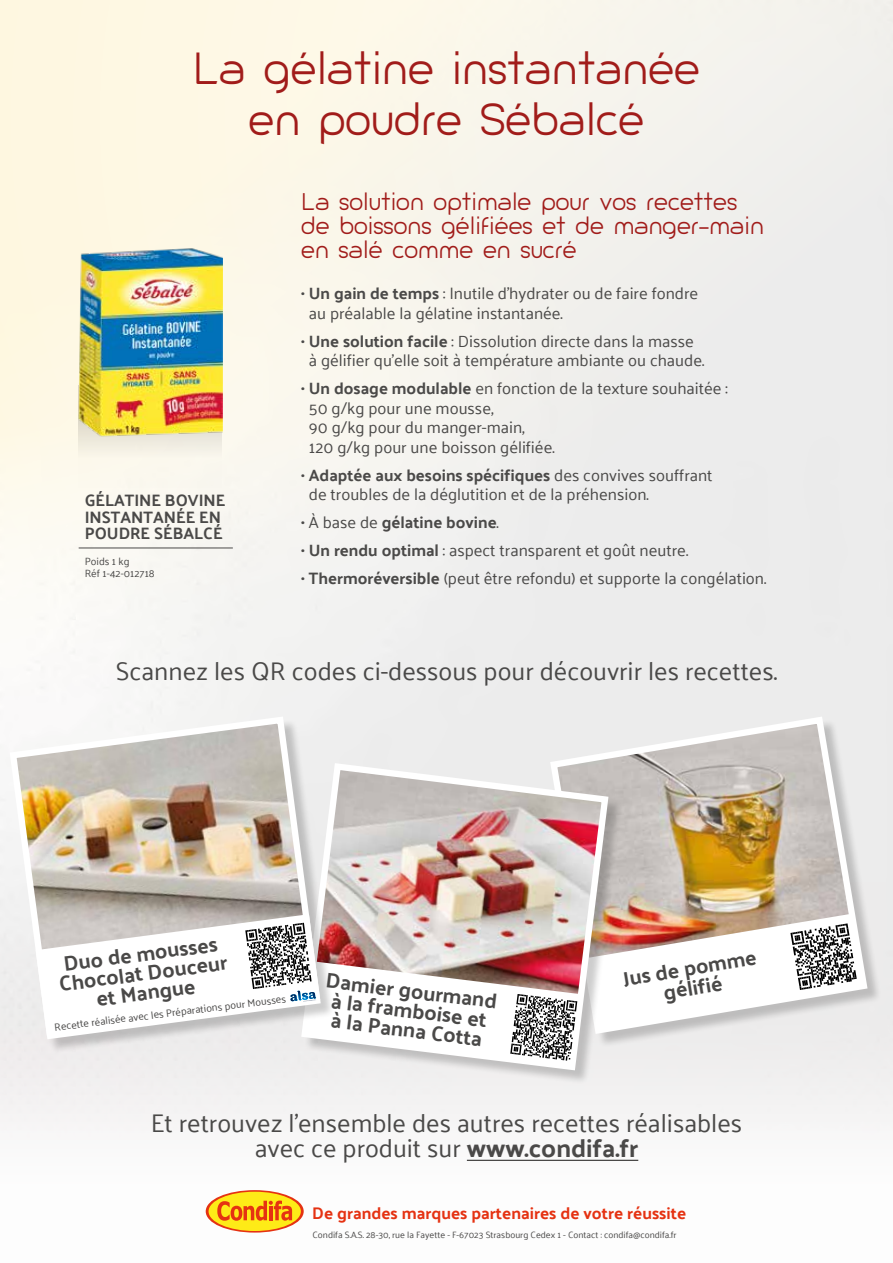
<style>
.page{position:relative;width:893px;height:1263px;background:#fff}
.page>*{position:absolute;margin:0;border:0;box-sizing:border-box;transform-origin:0 0}
.t1{font:42px/51px "Giorgio";color:#a11c1a;text-align:center}
.t2{font:25.5px/25.5px "Palanquin";color:#4a4948;text-align:center}
.t3{font:22.5px/24px "Giorgio";color:#a11c1a}
.t4{font:700 21px/19.5px "Palanquin";color:#4a4948;text-align:center}
.t5{font:700 16.8px "Palanquin";color:#e53212}
.t6{font:16.5px/19.5px "Palanquin";color:#4a4948}
.t7{font:700 16.5px/16.5px "Palanquin";color:#4a4948}
.t8{font:10.5px/12px "Palanquin";color:#4a4948}
.t9{font:9.15px "Palanquin";color:#4a4948}
.s1{font-weight:700}
.s2{font-weight:400}
</style>
<div class="page">
<img style="left:0;top:814px;width:893px;height:419px">
<div style="left:0;top:0;width:893px;height:814px;background:#f4f3ec"></div>
<div style="left:552px;top:719px;width:330px;height:330px;background:#ececec"></div>
<img style="left:566px;top:717px;width:305px;height:284px">
<div style="left:303px;top:765px;width:320px;height:320px;background:#000;opacity:.2"></div>
<img style="left:298px;top:760px;width:314px;height:314px">
<hr style="left:79px;top:548px;width:154px;height:1px;background:#4a4948">
<div style="left:79px;top:385px;width:143px;height:102px;background:linear-gradient(to right,#f9f5e8,#f6f4eb)"></div>
<div style="left:12px;top:719px;width:323px;height:335px;background:#000;opacity:.2"></div>
<img style="left:6px;top:713px;width:318px;height:330px">
<svg style="left:36px;top:913px;width:829px;height:153px"></svg>
<svg style="left:206px;top:1190px;width:98px;height:42px"></svg>
<div style="left:209px;top:1192px;width:92px;height:39px;background:#feeb17;border-radius:50%"></div>
<svg style="left:217px;top:1200px;width:75px;height:21px"></svg>
<hr style="left:467px;top:1160px;width:171px;height:1px;background:#4a4948">
<img style="left:79px;top:246px;width:143px;height:193px">
<h1 class="t1" style="left:193px;top:46px;width:509px">La gélatine instantanée en poudre Sébalcé</h1>
<p class="t7" style="left:85px;top:492px;width:142px">GÉLATINE BOVINE<br>INSTANTANÉE EN<br>POUDRE SÉBALCÉ</p>
<p class="t8" style="left:85px;top:555px;width:72px">Poids 1 kg<br>Réf 1-42-012718</p>
<h3 class="t3" style="left:301px;top:191px;width:464px">La solution optimale pour vos recettes de boissons gélifiées et de manger-main en salé comme en sucré</h3>
<p class="t6" style="left:309px;top:284px;width:391px;text-indent:-8px">• <span class="s1">Un gain de temps</span> : Inutile d’hydrater ou de faire fondre au préalable la gélatine instantanée.</p>
<p class="t6" style="left:309px;top:331px;width:397px;text-indent:-8px">• <span class="s1">Une solution facile</span> : Dissolution directe dans la masse à gélifier qu’elle soit à température ambiante ou chaude.</p>
<p class="t6" style="left:309px;top:379px;width:420px;text-indent:-8px">• <span class="s1">Un dosage modulable</span> en fonction de la texture souhaitée :<br>50 g/kg pour une mousse,<br>90 g/kg pour du manger-main,<br>120 g/kg pour une boisson gélifiée.</p>
<p class="t6" style="left:309px;top:465px;width:405px;text-indent:-8px">• <span class="s1">Adaptée aux besoins spécifiques</span> des convives souffrant de troubles de la déglutition et de la préhension.</p>
<p class="t7" style="left:301px;top:514px;width:199px"><span class="s2">• À base de</span> gélatine bovine<span class="s2">.</span></p>
<p class="t6" style="left:301px;top:541px;width:388px">• <span class="s1">Un rendu optimal</span> : aspect transparent et goût neutre.</p>
<p class="t6" style="left:301px;top:569px;width:467px">• <span class="s1">Thermoréversible</span> (peut être refondu) et supporte la congélation.</p>
<h2 class="t2" style="left:116px;top:658px;width:663px">Scannez les QR codes ci-dessous pour découvrir les recettes.</h2>
<p class="t4" style="left:55px;top:956px;width:171px;rotate:-8deg">Duo de mousses<br>Chocolat Douceur et Mangue</p>
<p class="t8" style="left:54px;top:1021px;width:235px;rotate:-7deg">Recette réalisée avec les Préparations pour Mousses</p>
<p class="t4" style="left:327px;top:971px;width:174px;rotate:7deg">Damier gourmand à la framboise et à la Panna Cotta</p>
<p class="t4" style="left:622px;top:970px;width:136px;rotate:-10deg">Jus de pomme gélifi é</p>
<h2 class="t2" style="left:151px;top:1110px;width:593px">Et retrouvez l’ensemble des autres recettes réalisables avec ce produit sur <span class="s1">www.condifa.fr</span></h2>
<p class="t5" style="left:312px;top:1203px;width:375px">De grandes marques partenaires de votre réussite</p>
<p class="t9" style="left:312px;top:1229px;width:366px">Condifa S.A.S. 28-30, rue la Fayette - F-67023 Strasbourg Cedex 1 - Contact : condifa@condifa.fr</p>
</div>
